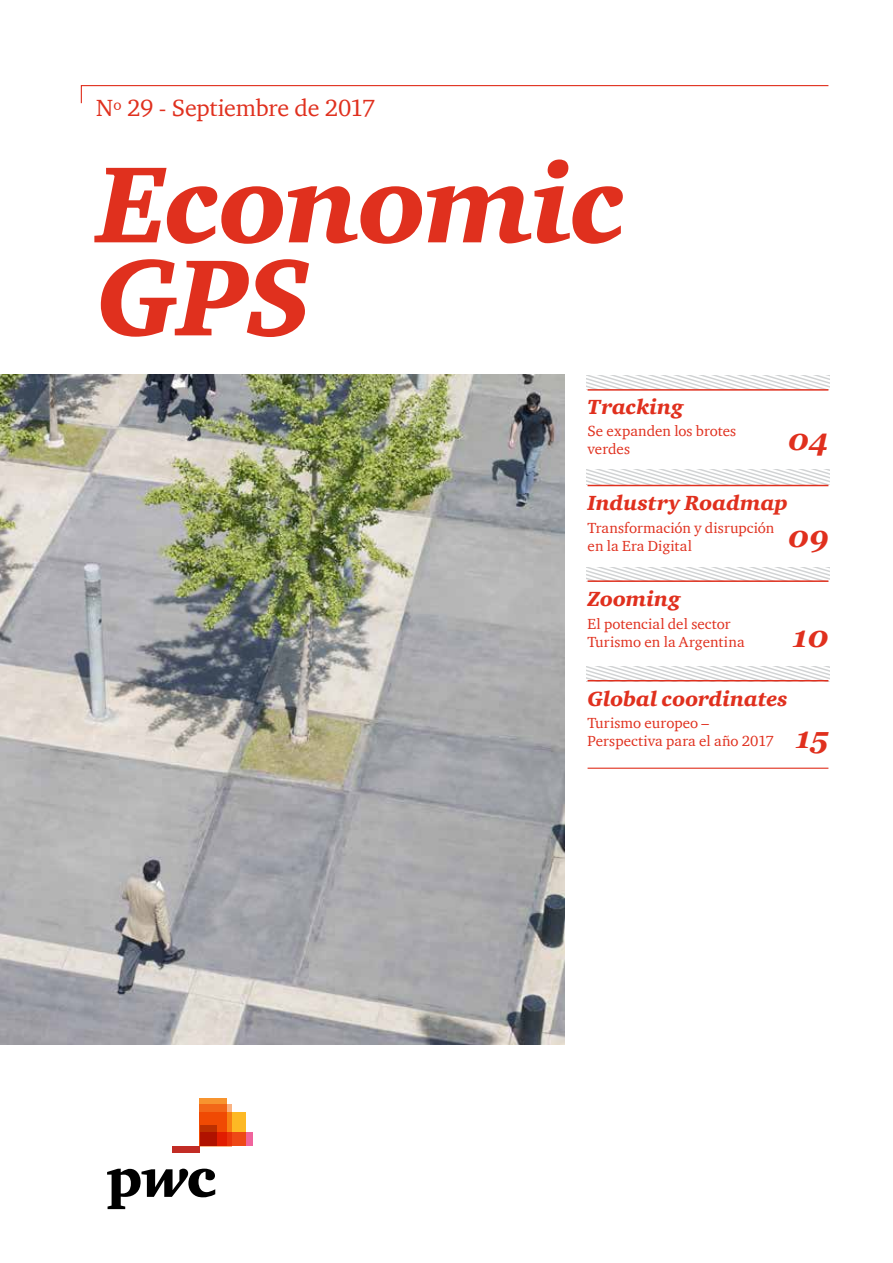
<style>
.page{position:relative;width:893px;height:1263px;background:#fff}
.page>*{position:absolute;margin:0;border:0;box-sizing:border-box;transform-origin:0 0}
.t1{font:italic 900 111px/93px "ITC Charter Com";letter-spacing:-.015em;color:#e0301e}
.t2{font:italic 700 30px "Georgia";color:#e0301e}
.t3{font:24px "ITC Charter Com";letter-spacing:-.01em;color:#e0301e}
.t4{font:italic 900 21px "ITC Charter Com";color:#e0301e}
.t5{font:15px/18px "ITC Charter Com";letter-spacing:.005em;color:#e0301e}
</style>
<div class="page">
<svg style="left:587px;top:470px;width:242px;height:14px"></svg>
<svg style="left:587px;top:375px;width:242px;height:15px"></svg>
<svg style="left:587px;top:567px;width:242px;height:15px"></svg>
<svg style="left:587px;top:667px;width:242px;height:14px"></svg>
<svg style="left:107px;top:1168px;width:108px;height:41px"></svg>
<div style="left:200px;top:1132px;width:53px;height:14px;background:#f0649d"></div>
<div style="left:200px;top:1104px;width:32px;height:42px;background:#fab383"></div>
<svg style="left:200px;top:1099px;width:27px;height:13px"></svg>
<svg style="left:200px;top:1112px;width:46px;height:34px"></svg>
<div style="left:200px;top:1126px;width:17px;height:20px;background:linear-gradient(to bottom,#ba2a01,#ad0b00)"></div>
<div style="left:173px;top:1146px;width:27px;height:7px;background:#c22c25"></div>
<svg style="left:80px;top:85px;width:749px;height:19px"></svg>
<hr style="left:588px;top:389px;width:240px;height:2px;background:#e0301e">
<hr style="left:588px;top:580px;width:240px;height:2px;background:#e0301e">
<hr style="left:588px;top:485px;width:240px;height:1px;background:#e0301e">
<hr style="left:588px;top:680px;width:240px;height:1px;background:#e0301e">
<hr style="left:588px;top:768px;width:240px;height:1px;background:#e0301e">
<img style="left:0;top:374px;width:564px;height:670px">
<h3 class="t3" style="left:96px;top:93px;width:281px">Nº 29 - Septiembre de 2017</h3>
<h1 class="t1" style="left:96px;top:156px;width:531px">Economic<br>GPS</h1>
<h3 class="t4" style="left:587px;top:393px;width:97px">Tracking</h3>
<p class="t5" style="left:587px;top:422px;width:150px">Se expanden los brotes verdes</p>
<h2 class="t2" style="left:788px;top:420px;width:42px">04</h2>
<h3 class="t4" style="left:587px;top:490px;width:202px">Industry Roadmap</h3>
<p class="t5" style="left:587px;top:518px;width:188px">Transformación y disrupción en la Era Digital</p>
<h2 class="t2" style="left:788px;top:517px;width:42px">09</h2>
<h3 class="t4" style="left:587px;top:586px;width:94px">Zooming</h3>
<p class="t5" style="left:587px;top:614px;width:159px">El potencial del sector<br>Turismo en la Argentina</p>
<h2 class="t2" style="left:793px;top:617px;width:37px">10</h2>
<h3 class="t4" style="left:587px;top:685px;width:202px">Global coordinates</h3>
<p class="t5" style="left:587px;top:714px;width:188px">Turismo europeo –<br>Perspectiva para el año 2017</p>
<h2 class="t2" style="left:796px;top:718px;width:34px">15</h2>
</div>
